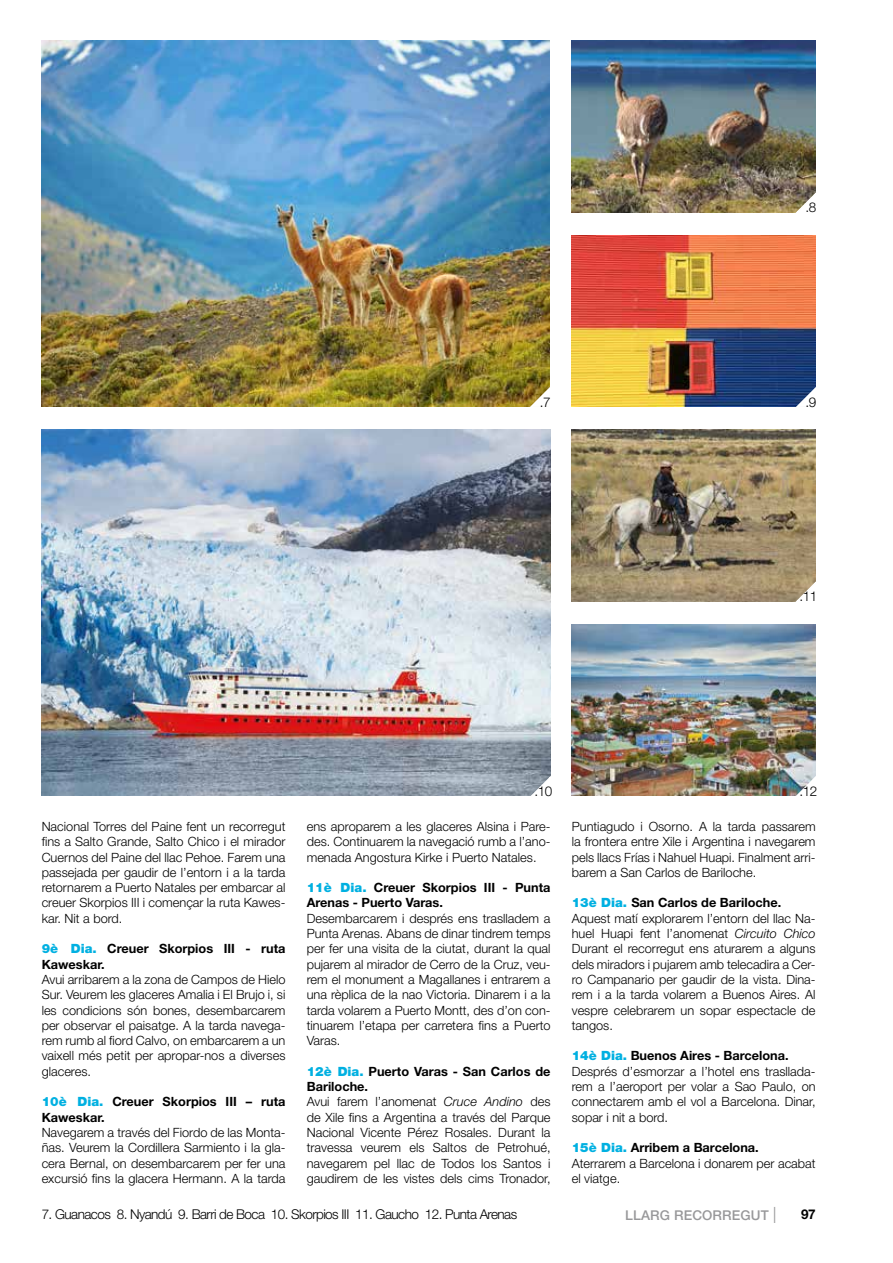
<style>
.page{position:relative;width:893px;height:1263px;background:#fff}
.page>*{position:absolute;margin:0;border:0;box-sizing:border-box;transform-origin:0 0}
.t1{font:300 13.5px "Helvetica Neue LT Std";letter-spacing:-.04em;color:#000}
.t2{font:500 13.5px "Helvetica Neue LT Std";letter-spacing:.01em;color:#98989a}
.t3{font:700 13.5px "Helvetica Neue LT Std";color:#000}
.t4{font:300 12.75px/15.3px "Helvetica Neue LT Std";color:#000;text-align:justify}
.t5{font:700 12.75px/15.3px "Helvetica Neue LT Std";color:#000}
.s1{font-weight:900;color:#00b0e1}
.s2{font-weight:700}
.s3{font-style:italic}
.s4{font-weight:100;font-size:22.5px}
</style>
<div class="page">
<img style="left:42px;top:430px;width:509px;height:366px">
<img style="left:42px;top:41px;width:508px;height:366px">
<img style="left:572px;top:624px;width:244px;height:172px">
<img style="left:572px;top:235px;width:244px;height:172px">
<img style="left:572px;top:430px;width:244px;height:171px">
<img style="left:572px;top:41px;width:244px;height:171px">
<svg style="left:530px;top:773px;width:21px;height:23px"></svg>
<svg style="left:795px;top:773px;width:21px;height:23px"></svg>
<svg style="left:795px;top:385px;width:21px;height:22px"></svg>
<svg style="left:795px;top:579px;width:21px;height:23px"></svg>
<svg style="left:795px;top:190px;width:21px;height:23px"></svg>
<svg style="left:529px;top:385px;width:21px;height:22px"></svg>
<p class="t1" style="left:540px;top:394px;width:12px">.7</p>
<p class="t1" style="left:805px;top:199px;width:12px">.8</p>
<p class="t1" style="left:805px;top:394px;width:12px">.9</p>
<p class="t1" style="left:800px;top:588px;width:19px">.11</p>
<p class="t1" style="left:534px;top:783px;width:19px">.10</p>
<p class="t1" style="left:800px;top:783px;width:19px">.12</p>
<p class="t4" style="left:42px;top:818px;width:245px">Nacional Torres del Paine fent un recorregut fins a Salto Grande, Salto Chico i el mirador Cuernos del Paine del llac Pehoe. Farem una passejada per gaudir de l’entorn i a la tarda retornarem a Puerto Natales per embarcar al creuer Skorpios III i començar la ruta Kawes&shy;kar. Nit a bord.</p>
<p class="t5" style="left:42px;top:941px;width:245px"><span class="s1">9è Dia.</span> Creuer Skorpios III - ruta<br>Kaweskar.</p>
<p class="t4" style="left:42px;top:971px;width:245px">Avui arribarem a la zona de Campos de Hielo Sur. Veurem les glaceres Amalia i El Brujo i, si les condicions són bones, desembarcarem per observar el paisatge. A la tarda navega&shy;rem rumb al fiord Calvo, on embarcarem a un vaixell més petit per apropar-nos a diverses glaceres.</p>
<p class="t5" style="left:42px;top:1094px;width:245px"><span class="s1">10è Dia.</span> Creuer Skorpios III – ruta<br>Kaweskar.</p>
<p class="t4" style="left:42px;top:1124px;width:245px">Navegarem a través del Fiordo de las Monta&shy;ñas. Veurem la Cordillera Sarmiento i la gla&shy;cera Bernal, on desembarcarem per fer una excursió fins la glacera Hermann. A la tarda</p>
<p class="t4" style="left:307px;top:818px;width:245px">ens aproparem a les glaceres Alsina i Pare&shy;des. Continuarem la navegació rumb a l’ano&shy;menada Angostura Kirke i Puerto Natales.</p>
<p class="t5" style="left:307px;top:880px;width:245px"><span class="s1">11è Dia.</span> Creuer Skorpios III - Punta<br>Arenas - Puerto Varas.</p>
<p class="t4" style="left:307px;top:910px;width:245px">Desembarcarem i després ens traslladem a Punta Arenas. Abans de dinar tindrem temps per fer una visita de la ciutat, durant la qual pujarem al mirador de Cerro de la Cruz, veu&shy;rem el monument a Magallanes i entrarem a una rèplica de la nao Victoria. Dinarem i a la tarda volarem a Puerto Montt, des d’on con&shy;tinuarem l’etapa per carretera fins a Puerto Varas.</p>
<p class="t4" style="left:307px;top:1063px;width:245px;text-align:left"><span class="s1">12è Dia.</span> <span class="s2">Puerto Varas - San Carlos de Bariloche.<br></span>Avui farem l’anomenat <span class="s3">Cruce Andino</span> des de Xile fins a Argentina a través del Parque Nacional Vicente Pérez Rosales. Durant la travessa veurem els Saltos de Petrohué, navegarem pel llac de Todos los Santos i gaudirem de les vistes dels cims Tronador,</p>
<p class="t1" style="left:42px;top:1206px;width:477px">7. Guanacos 8. Nyandú 9. Barri de Boca 10. Skorpios III 11. Gaucho 12. Punta Arenas</p>
<p class="t4" style="left:572px;top:818px;width:245px">Puntiagudo i Osorno. A la tarda passarem la frontera entre Xile i Argentina i navegarem pels llacs Frías i Nahuel Huapi. Finalment arri&shy;barem a San Carlos de Bariloche.</p>
<p class="t4" style="left:572px;top:895px;width:245px;text-align:left"><span class="s1">13è Dia.</span> <span class="s2">San Carlos de Bariloche.<br></span>Aquest matí explorarem l’entorn del llac Na&shy;huel Huapi fent l’anomenat <span class="s3">Circuito Chico </span>Durant el recorregut ens aturarem a alguns dels miradors i pujarem amb telecadira a Cer&shy;ro Campanario per gaudir de la vista. Dina&shy;rem i a la tarda volarem a Buenos Aires. Al vespre celebrarem un sopar espectacle de tangos.</p>
<p class="t4" style="left:572px;top:1048px;width:245px;text-align:left"><span class="s1">14è Dia.</span> <span class="s2">Buenos Aires - Barcelona.<br></span>Després d’esmorzar a l’hotel ens trasllada&shy;rem a l’aeroport per volar a Sao Paulo, on connectarem amb el vol a Barcelona. Dinar, sopar i nit a bord.</p>
<p class="t4" style="left:572px;top:1140px;width:245px;text-align:left"><span class="s1">15è Dia.</span> <span class="s2">Arribem a Barcelona.<br></span>Aterrarem a Barcelona i donarem per acabat el viatge.</p>
<p class="t2" style="left:625px;top:1207px;width:153px">LLARG RECORREGUT <span class="s4">I</span></p>
<p class="t3" style="left:801px;top:1206px;width:16px">97</p>
</div>
